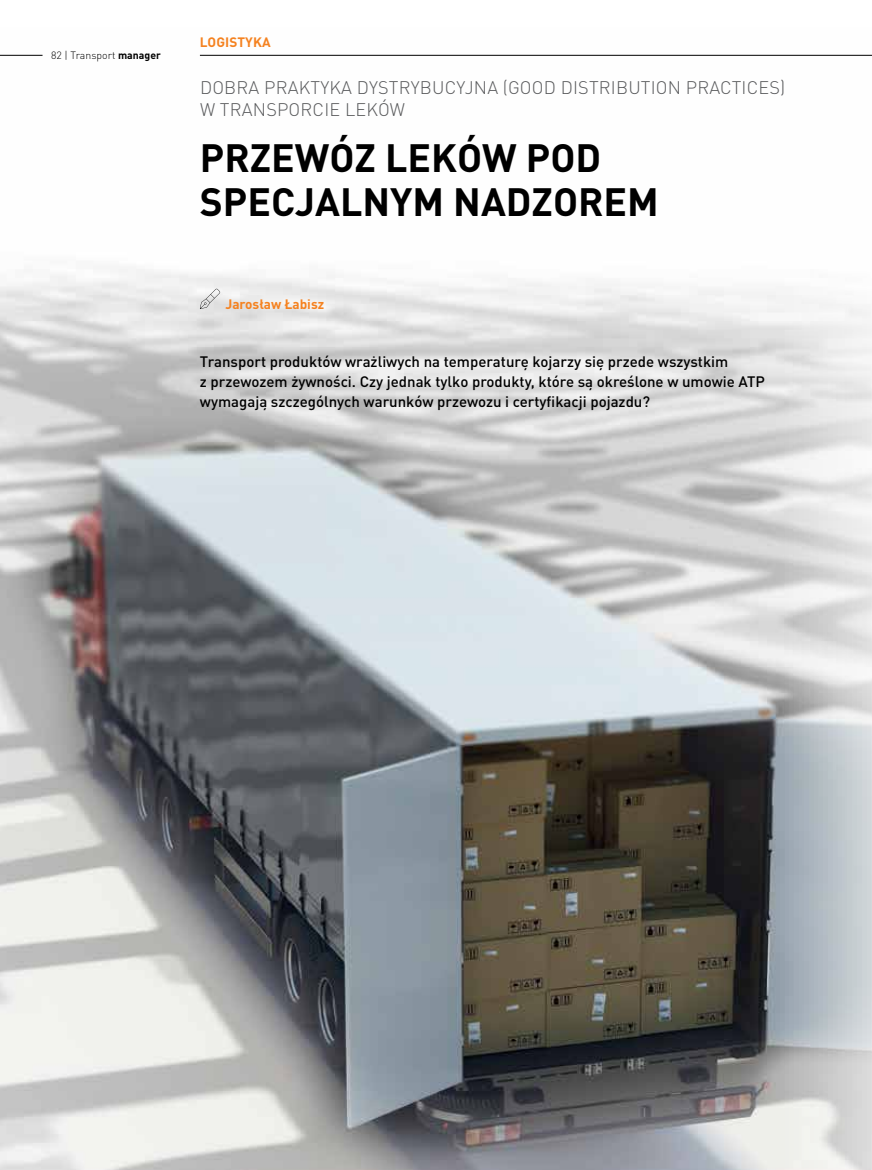
<style>
.page{position:relative;width:872px;height:1170px;background:#fff}
.page>*{position:absolute;margin:0;border:0;box-sizing:border-box;transform-origin:0 0}
.t1{font:700 39px/43.5px "DIN Pro";color:#000}
.t2{font:300 18px/21.6px "DIN Pro";letter-spacing:.01em;color:#58595b}
.t3{font:500 15px/19.5px "DIN Pro";color:#000}
.t4{font:700 13.5px "DIN Pro";color:#f58220}
.t5{font:300 10.5px "DIN Pro";color:#000}
.s1{font-weight:700}
</style>
<div class="page">
<img style="left:0;top:54px;width:872px;height:1115px">
<svg style="left:200px;top:289px;width:20px;height:20px"></svg>
<hr style="left:200px;top:55px;width:672px;height:1px;background:#000">
<hr style="left:0;top:55px;width:43px;height:1px;background:#000">
<p class="t5" style="left:51px;top:48px;width:111px">82 | Transport <span class="s1">manager</span></p>
<p class="t4" style="left:200px;top:33px;width:72px">LOGISTYKA</p>
<p class="t2" style="left:200px;top:76px;width:586px">DOBRA PRAKTYKA DYSTRYBUCYJNA (GOOD DISTRIBUTION PRACTICES)<br>W TRANSPORCIE LEKÓW</p>
<h1 class="t1" style="left:200px;top:135px;width:460px">PRZEWÓZ LEKÓW POD<br>SPECJALNYM NADZOREM</h1>
<p class="t4" style="left:225px;top:295px;width:100px">Jarosław Łabisz</p>
<p class="t3" style="left:200px;top:351px;width:566px">Transport produktów wrażliwych na temperaturę kojarzy się przede wszystkim<br>z przewozem żywności. Czy jednak tylko produkty, które są określone w umowie ATP wymagają szczególnych warunków przewozu i certyfikacji pojazdu?</p>
</div>
